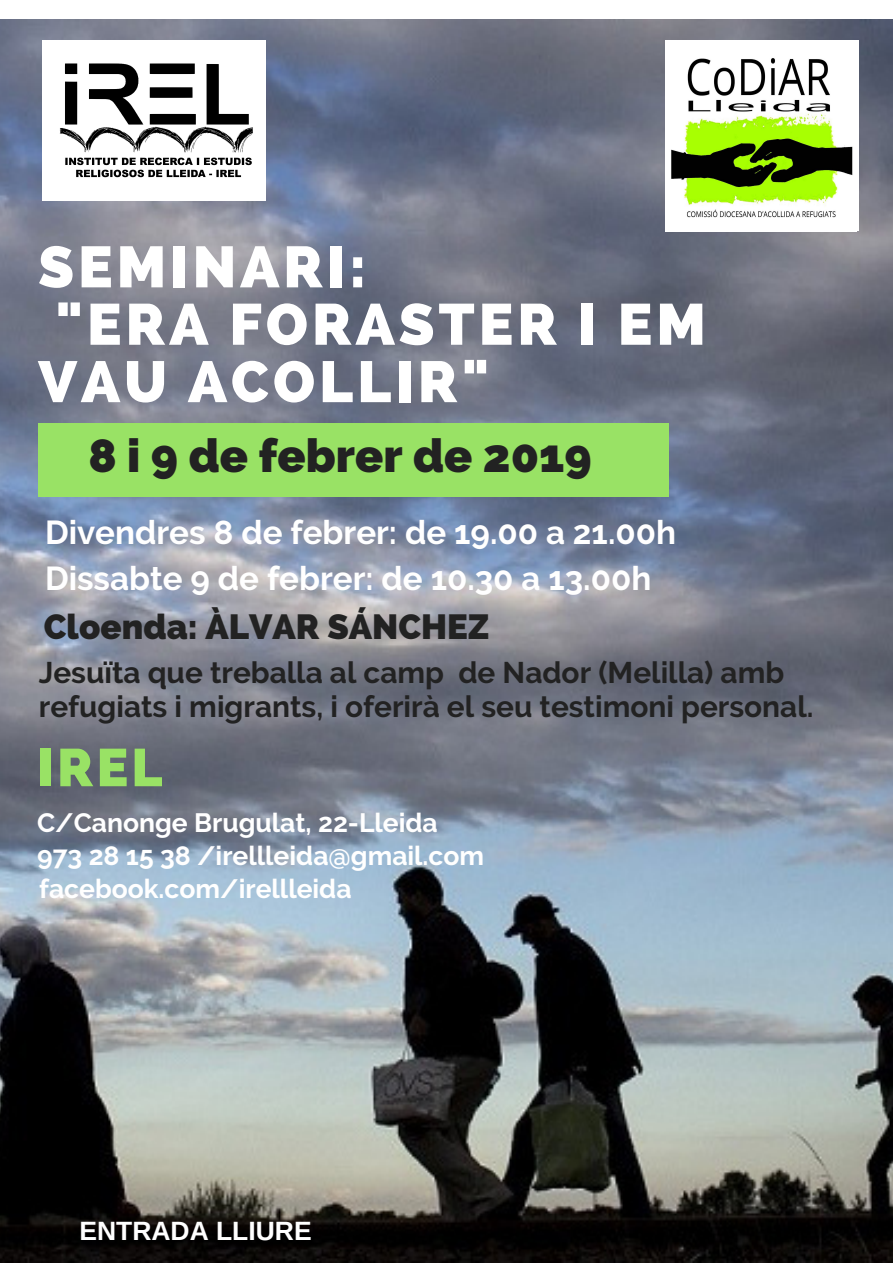
<style>
.page{position:relative;width:893px;height:1263px;background:#fff}
.page>*{position:absolute;margin:0;border:0;box-sizing:border-box;transform-origin:0 0}
.t1{font:800 57.9px/57.4px "Raleway";letter-spacing:.07em;color:#fff}
.t2{font:800 52.95px "Raleway";color:#99e265}
.t3{font:800 46.35px "Raleway";color:#222}
.t4{font:800 34.72px "Raleway";color:#222}
.t5{font:700 33.08px/46.1px "Raleway";color:#fff}
.t6{font:700 29.78px/34.3px "Raleway";color:#222}
.t7{font:700 26.47px/32.8px "Raleway";color:#fff}
.t8{font:700 26.47px "Arimo";color:#fff}
</style>
<div class="page">
<img style="left:0;top:20px;width:893px;height:1243px">
<div style="left:39px;top:423px;width:630px;height:74px;background:#99e265"></div>
<img style="left:42px;top:41px;width:223px;height:159px">
<img style="left:666px;top:41px;width:190px;height:190px">
<h1 class="t1" style="left:38px;top:238px;width:669px">SEMINARI:<br>"ERA FORASTER I EM<br>VAU ACOLLIR"</h1>
<h3 class="t3" style="left:88px;top:428px;width:505px">8 i 9 de febrer de 2019</h3>
<p class="t5" style="left:45px;top:509px;width:633px">Divendres 8 de febrer: de 19.00 a 21.00h<br>Dissabte 9 de febrer: de 10.30 a 13.00h</p>
<p class="t4" style="left:44px;top:607px;width:447px">Cloenda: ÀLVAR SÁNCHEZ</p>
<p class="t6" style="left:39px;top:655px;width:776px">Jesuïta que treballa al camp de Nador (Melilla) amb refugiats i migrants, i oferirà el seu testimoni personal.</p>
<h2 class="t2" style="left:37px;top:736px;width:127px">IREL</h2>
<p class="t7" style="left:37px;top:806px;width:449px">C/Canonge Brugulat, 22-Lleida<br>973 28 15 38 /irellleida@gmail.com facebook.com/irellleida</p>
<p class="t8" style="left:79px;top:1216px;width:234px">ENTRADA LLIURE</p>
</div>
